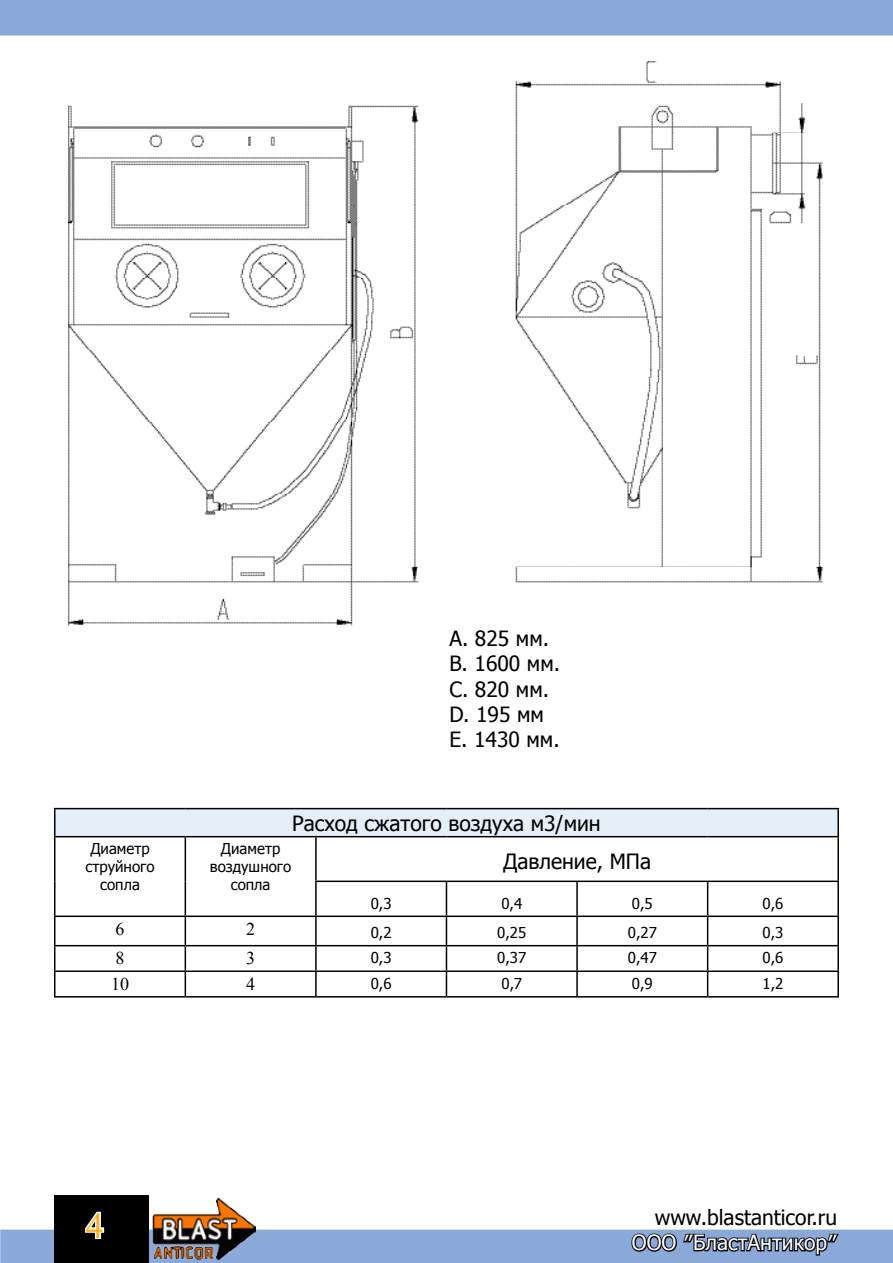
<style>
.page{position:relative;width:893px;height:1263px;background:#fff}
.page>*{position:absolute;margin:0;border:0;box-sizing:border-box;transform-origin:0 0}
.t1{font:36px "Times New Roman";color:#fbab1b}
.t2{font:21px/25.2px "Tahoma";color:#000}
.t3{font:21px "Tahoma";color:#fff}
.t4{font:18px "Times New Roman";color:#000}
.t5{font:15px/18px "Tahoma";color:#000;text-align:center}
</style>
<div class="page">
<div style="left:1px;top:1px;width:891px;height:34px;background:#8ba9d8"></div>
<div style="left:0;top:0;width:893px;height:36px;border:2px solid #8ba9d8"></div>
<img style="left:216px;top:1198px;width:15px;height:9px">
<div style="left:54px;top:1195px;width:94px;height:68px;background:#000"></div>
<svg style="left:0;top:1207px;width:893px;height:56px"></svg>
<div style="left:55px;top:809px;width:783px;height:28px;background:#e4eff9"></div>
<hr style="left:54px;top:808px;width:131px;height:1px;background:#000">
<hr style="left:54px;top:809px;width:2px;height:27px;background:#000">
<hr style="left:185px;top:808px;width:131px;height:1px;background:#000">
<hr style="left:316px;top:808px;width:130px;height:1px;background:#000">
<hr style="left:446px;top:808px;width:131px;height:1px;background:#000">
<hr style="left:577px;top:808px;width:131px;height:1px;background:#000">
<hr style="left:708px;top:808px;width:131px;height:1px;background:#000">
<hr style="left:837px;top:809px;width:2px;height:27px;background:#000">
<hr style="left:54px;top:836px;width:131px;height:1px;background:#000">
<hr style="left:54px;top:837px;width:2px;height:44px;background:#000">
<hr style="left:185px;top:836px;width:131px;height:1px;background:#000">
<hr style="left:185px;top:837px;width:1px;height:44px;background:#000">
<hr style="left:316px;top:836px;width:130px;height:1px;background:#000">
<hr style="left:315px;top:837px;width:2px;height:43px;background:#000">
<hr style="left:446px;top:836px;width:131px;height:1px;background:#000">
<hr style="left:577px;top:836px;width:131px;height:1px;background:#000">
<hr style="left:708px;top:836px;width:131px;height:1px;background:#000">
<hr style="left:837px;top:837px;width:2px;height:43px;background:#000">
<hr style="left:54px;top:881px;width:2px;height:34px;background:#000">
<hr style="left:185px;top:881px;width:1px;height:34px;background:#000">
<hr style="left:315px;top:880px;width:131px;height:2px;background:#000">
<hr style="left:315px;top:882px;width:2px;height:33px;background:#000">
<hr style="left:446px;top:880px;width:131px;height:2px;background:#000">
<hr style="left:446px;top:882px;width:1px;height:33px;background:#000">
<hr style="left:577px;top:880px;width:131px;height:2px;background:#000">
<hr style="left:576px;top:882px;width:2px;height:33px;background:#000">
<hr style="left:708px;top:880px;width:131px;height:2px;background:#000">
<hr style="left:707px;top:882px;width:1px;height:33px;background:#000">
<hr style="left:837px;top:882px;width:2px;height:33px;background:#000">
<hr style="left:54px;top:915px;width:131px;height:2px;background:#000">
<hr style="left:54px;top:917px;width:2px;height:28px;background:#000">
<hr style="left:185px;top:915px;width:131px;height:2px;background:#000">
<hr style="left:316px;top:915px;width:130px;height:2px;background:#000">
<hr style="left:315px;top:917px;width:2px;height:28px;background:#000">
<hr style="left:446px;top:915px;width:131px;height:2px;background:#000">
<hr style="left:577px;top:915px;width:131px;height:2px;background:#000">
<hr style="left:576px;top:917px;width:2px;height:28px;background:#000">
<hr style="left:708px;top:915px;width:131px;height:2px;background:#000">
<hr style="left:837px;top:917px;width:2px;height:28px;background:#000">
<hr style="left:54px;top:945px;width:131px;height:1px;background:#000">
<hr style="left:54px;top:946px;width:2px;height:24px;background:#000">
<hr style="left:185px;top:945px;width:131px;height:1px;background:#000">
<hr style="left:316px;top:945px;width:130px;height:1px;background:#000">
<hr style="left:315px;top:946px;width:2px;height:24px;background:#000">
<hr style="left:446px;top:945px;width:131px;height:1px;background:#000">
<hr style="left:577px;top:945px;width:131px;height:1px;background:#000">
<hr style="left:576px;top:946px;width:2px;height:24px;background:#000">
<hr style="left:708px;top:945px;width:131px;height:1px;background:#000">
<hr style="left:837px;top:946px;width:2px;height:24px;background:#000">
<hr style="left:54px;top:970px;width:131px;height:2px;background:#000">
<hr style="left:54px;top:972px;width:2px;height:24px;background:#000">
<hr style="left:185px;top:970px;width:131px;height:2px;background:#000">
<svg style="left:185px;top:917px;width:1px;height:79px"></svg>
<hr style="left:316px;top:970px;width:130px;height:2px;background:#000">
<hr style="left:315px;top:972px;width:2px;height:24px;background:#000">
<hr style="left:446px;top:970px;width:131px;height:2px;background:#000">
<svg style="left:446px;top:917px;width:1px;height:79px"></svg>
<hr style="left:577px;top:970px;width:131px;height:2px;background:#000">
<hr style="left:576px;top:972px;width:2px;height:24px;background:#000">
<hr style="left:708px;top:970px;width:131px;height:2px;background:#000">
<svg style="left:707px;top:917px;width:1px;height:79px"></svg>
<hr style="left:837px;top:972px;width:2px;height:24px;background:#000">
<hr style="left:54px;top:996px;width:131px;height:1px;background:#000">
<hr style="left:185px;top:996px;width:131px;height:1px;background:#000">
<hr style="left:316px;top:996px;width:130px;height:1px;background:#000">
<hr style="left:446px;top:996px;width:131px;height:1px;background:#000">
<hr style="left:577px;top:996px;width:131px;height:1px;background:#000">
<hr style="left:708px;top:996px;width:131px;height:1px;background:#000">
<img style="left:69px;top:62px;width:754px;height:563px">
<p class="t2" style="left:449px;top:625px;width:112px">A. 825 мм.<br>B. 1600 мм.<br>C. 820 мм.<br>D. 195 мм<br>Е. 1430 мм.</p>
<p class="t2" style="left:292px;top:809px;width:310px">Расход сжатого воздуха м3/мин</p>
<p class="t5" style="left:85px;top:839px;width:71px">Диаметр струйного сопла</p>
<p class="t5" style="left:210px;top:839px;width:83px">Диаметр воздушного сопла</p>
<p class="t2" style="left:503px;top:848px;width:150px">Давление, МПа</p>
<p class="t5" style="left:371px;top:894px;width:22px">0,3</p>
<p class="t5" style="left:501px;top:894px;width:22px">0,4</p>
<p class="t5" style="left:632px;top:894px;width:22px">0,5</p>
<p class="t5" style="left:762px;top:894px;width:22px">0,6</p>
<p class="t4" style="left:116px;top:917px;width:10px">6</p>
<p class="t4" style="left:246px;top:917px;width:10px">2</p>
<p class="t5" style="left:371px;top:923px;width:22px">0,2</p>
<p class="t5" style="left:497px;top:923px;width:31px">0,25</p>
<p class="t5" style="left:628px;top:923px;width:31px">0,27</p>
<p class="t5" style="left:762px;top:923px;width:22px">0,3</p>
<p class="t4" style="left:116px;top:946px;width:10px">8</p>
<p class="t4" style="left:246px;top:946px;width:10px">3</p>
<p class="t5" style="left:371px;top:948px;width:22px">0,3</p>
<p class="t5" style="left:497px;top:948px;width:31px">0,37</p>
<p class="t5" style="left:628px;top:948px;width:31px">0,47</p>
<p class="t5" style="left:762px;top:948px;width:22px">0,6</p>
<p class="t4" style="left:111px;top:971px;width:19px">10</p>
<p class="t4" style="left:246px;top:971px;width:10px">4</p>
<p class="t5" style="left:371px;top:973px;width:22px">0,6</p>
<p class="t5" style="left:501px;top:973px;width:22px">0,7</p>
<p class="t5" style="left:632px;top:973px;width:22px">0,9</p>
<p class="t5" style="left:762px;top:973px;width:22px">1,2</p>
<h1 class="t1" style="left:86px;top:1201px;width:19px">4</h1>
<p class="t2" style="left:655px;top:1204px;width:184px">www.blastanticor.ru</p>
<p class="t3" style="left:632px;top:1228px;width:207px">ООО ″БластАнтикор″</p>
</div>
